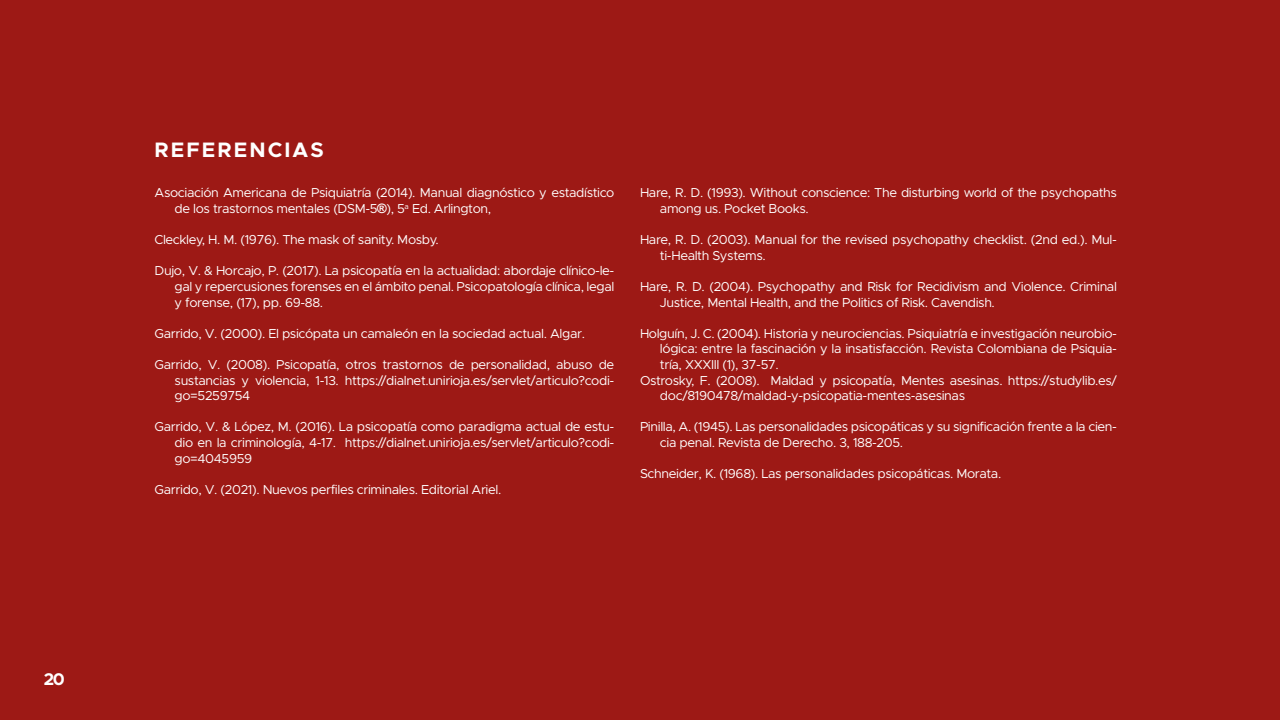
<style>
.page{position:relative;width:1280px;height:720px;background:#9d1915}
.page>*{position:absolute;margin:0;border:0;box-sizing:border-box;transform-origin:0 0}
.t1{font:700 21px "Metropolis";letter-spacing:.1em;color:#fff}
.t2{font:700 17px "Metropolis";color:#fff}
.t3{font:13px/15.6px "Metropolis";letter-spacing:-.03em;color:#fff}
.s1{font-family:"Arial";font-weight:700}
</style>
<div class="page">
<h2 class="t2" style="left:44px;top:668px;width:22px">20</h2>
<h1 class="t1" style="left:155px;top:136px;width:171px">REFERENCIAS</h1>
<p class="t3" style="left:175px;top:185px;width:441px;text-indent:-20px">Asociación Americana de Psiquiatría (2014). Manual diagnóstico y estadístico de los trastornos mentales (DSM-5<span class="s1">®</span>), 5<sup>a</sup> Ed. Arlington,</p>
<p class="t3" style="left:155px;top:232px;width:286px">Cleckley, H. M. (1976). The mask of sanity. Mosby.</p>
<p class="t3" style="left:175px;top:263px;width:441px;text-align:justify;text-indent:-20px">Dujo, V. &amp; Horcajo, P. (2017). La psicopatía en la actualidad: abordaje clínico-le&shy;gal y repercusiones forenses en el ámbito penal. Psicopatología clínica, legal y forense, (17), pp. 69-88.</p>
<p class="t3" style="left:155px;top:325px;width:432px">Garrido, V. (2000). El psicópata un camaleón en la sociedad actual. Algar.</p>
<p class="t3" style="left:175px;top:357px;width:441px;text-align:justify;text-indent:-20px">Garrido, V. (2008). Psicopatía, otros trastornos de personalidad, abuso de sustancias y violencia, 1-13. https://dialnet.unirioja.es/servlet/articulo?codi&shy;go=5259754</p>
<p class="t3" style="left:175px;top:419px;width:441px;text-align:justify;text-indent:-20px">Garrido, V. &amp; López, M. (2016). La psicopatía como paradigma actual de estu&shy;dio en la criminología, 4-17. https://dialnet.unirioja.es/servlet/articulo?codi&shy;go=4045959</p>
<p class="t3" style="left:155px;top:481px;width:348px">Garrido, V. (2021). Nuevos perfiles criminales. Editorial Ariel.</p>
<p class="t3" style="left:660px;top:185px;width:459px;text-indent:-20px">Hare, R. D. (1993). Without conscience: The disturbing world of the psychopaths among us. Pocket Books.</p>
<p class="t3" style="left:660px;top:232px;width:458px;text-indent:-20px">Hare, R. D. (2003). Manual for the revised psychopathy checklist. (2nd ed.). Mul&shy;ti-Health Systems.</p>
<p class="t3" style="left:660px;top:279px;width:458px;text-indent:-20px">Hare, R. D. (2004). Psychopathy and Risk for Recidivism and Violence. Criminal<br>Justice, Mental Health, and the Politics of Risk. Cavendish.</p>
<p class="t3" style="left:640px;top:325px;width:479px">Holguín, J. C. (2004). Historia y neurociencias. Psiquiatría e investigación neurobio-</p>
<p class="t3" style="left:660px;top:341px;width:458px">lógica: entre la fascinación y la insatisfacción. Revista Colombiana de Psiquia-</p>
<p class="t3" style="left:660px;top:357px;width:120px">tría, XXXIII (1), 37-57.</p>
<p class="t3" style="left:640px;top:372px;width:479px">Ostrosky, F. (2008). Maldad y psicopatía, Mentes asesinas. https://studylib.es/</p>
<p class="t3" style="left:660px;top:388px;width:307px">doc/8190478/maldad-y-psicopatia-mentes-asesinas</p>
<p class="t3" style="left:660px;top:419px;width:459px;text-indent:-20px">Pinilla, A. (1945). Las personalidades psicopáticas y su significación frente a la cien&shy;cia penal. Revista de Derecho. 3, 188-205.</p>
<p class="t3" style="left:640px;top:466px;width:363px">Schneider, K. (1968). Las personalidades psicopáticas. Morata.</p>
</div>
